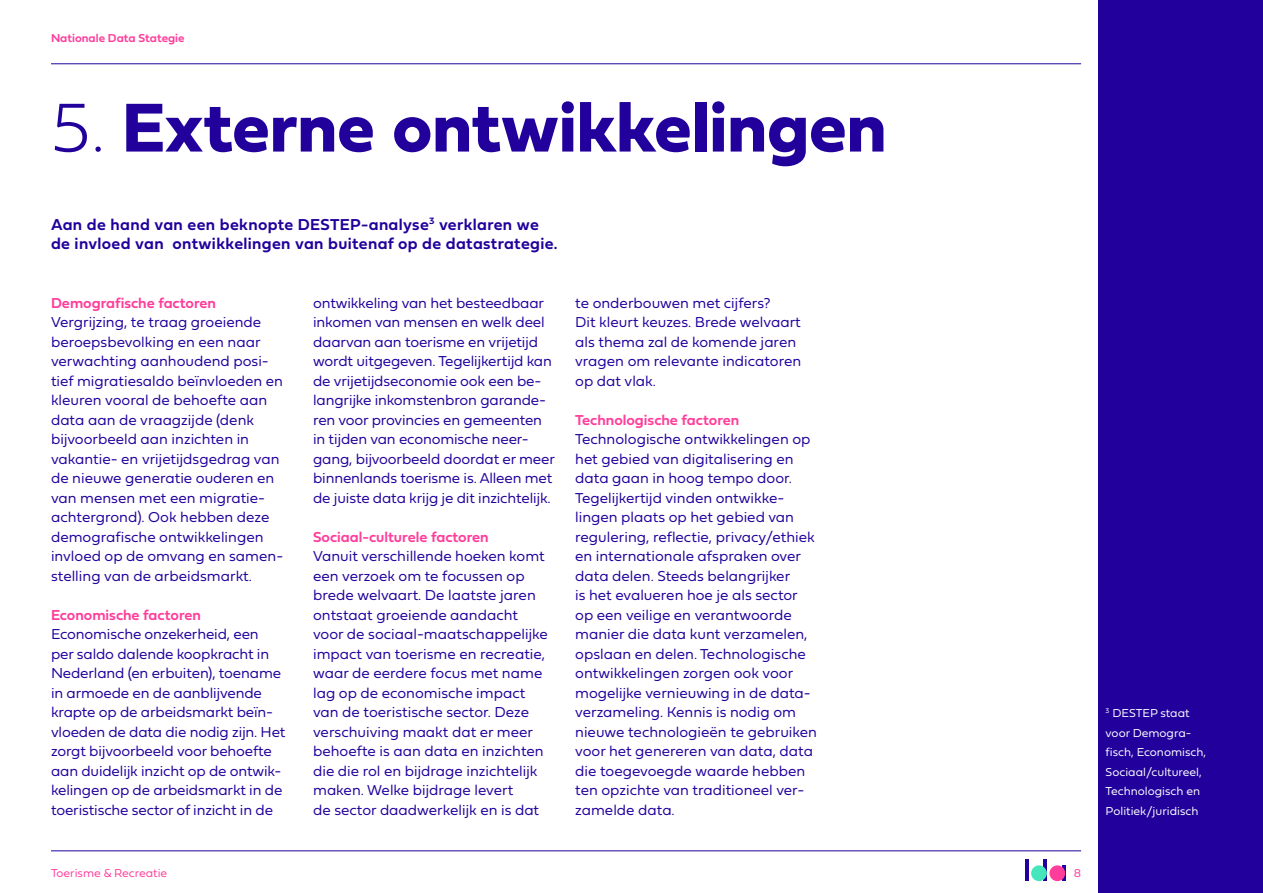
<style>
.page{position:relative;width:1263px;height:893px;background:#fff}
.page>*{position:absolute;margin:0;border:0;box-sizing:border-box;transform-origin:0 0}
.kop{font:72px "Fieldwork Geo Bold";color:#21009c}
.intro{font:16.5px/19.5px "Fieldwork Geo Demibold";letter-spacing:.02em;color:#21009c}
.plat{font:15px/19.5px "Fieldwork Geo Light";color:#21009c}
.tussenkopje{font:15px "Fieldwork Geo Demibold";color:#ff3e9b}
.quote_naam{font:12px/19.5px "Fieldwork Geo Light";color:#fff}
.t1{font:12px "Fieldwork Geo Demibold";color:#ff3e9b}
.t2{font:12px "Fieldwork Geo Light";color:#ff3e9b}
.s1{font-family:"Fieldwork Geo";font-weight:100}
</style>
<div class="page">
<hr style="left:51px;top:63px;width:1030px;height:1px;background:#21009c">
<hr style="left:51px;top:850px;width:1030px;height:1px;background:#21009c">
<hr style="left:1025px;top:860px;width:3px;height:21px;background:#21009c">
<hr style="left:1043px;top:860px;width:4px;height:21px;background:#21009c">
<hr style="left:1062px;top:865px;width:3px;height:16px;background:#21009c">
<div style="left:1031px;top:865px;width:16px;height:16px;background:#45e6bc;border-radius:50%"></div>
<div style="left:1049px;top:865px;width:16px;height:16px;background:#ff3e9b;border-radius:50%"></div>
<div style="left:1098px;top:0;width:165px;height:893px;background:#21009c"></div>
<p class="t1" style="left:51px;top:29px;width:135px">Nationale Data Stategie</p>
<p class="kop" style="left:51px;top:71px;width:837px"><span class="s1">5.</span> Externe ontwikkelingen</p>
<p class="intro" style="left:51px;top:214px;width:508px">Aan de hand van een beknopte DESTEP-analyse<sup>3</sup> verklaren we de invloed van ontwikkelingen van buitenaf op de datastrategie.</p>
<p class="tussenkopje" style="left:51px;top:291px;width:167px">Demografische factoren</p>
<p class="plat" style="left:51px;top:312px;width:234px">Vergrijzing, te traag groeiende beroepsbevolking en een naar verwachting aanhoudend posi&shy;tief migratiesaldo beïnvloeden en kleuren vooral de behoefte aan data aan de vraagzijde (denk bijvoorbeeld aan inzichten in vakantie- en vrijetijdsgedrag van de nieuwe generatie ouderen en van mensen met een migratie&shy;achtergrond). Ook hebben deze demografische ontwikkelingen invloed op de omvang en samen&shy;stelling van de arbeidsmarkt.</p>
<p class="tussenkopje" style="left:51px;top:603px;width:151px">Economische factoren</p>
<p class="plat" style="left:51px;top:624px;width:236px">Economische onzekerheid, een per saldo dalende koopkracht in Nederland (en erbuiten), toename in armoede en de aanblijvende krapte op de arbeidsmarkt beïn&shy;vloeden de data die nodig zijn. Het zorgt bijvoorbeeld voor behoefte aan duidelijk inzicht op de ontwik&shy;kelingen op de arbeidsmarkt in de toeristische sector of inzicht in de</p>
<p class="plat" style="left:313px;top:292px;width:243px">ontwikkeling van het besteedbaar inkomen van mensen en welk deel daarvan aan toerisme en vrijetijd wordt uitgegeven. Tegelijkertijd kan de vrijetijdseconomie ook een be&shy;langrijke inkomstenbron garande&shy;ren voor provincies en gemeenten in tijden van economische neer&shy;gang, bijvoorbeeld doordat er meer binnenlands toerisme is. Alleen met de juiste data krijg je dit inzichtelijk.</p>
<p class="tussenkopje" style="left:313px;top:525px;width:177px">Sociaal-culturele factoren</p>
<p class="plat" style="left:313px;top:546px;width:236px">Vanuit verschillende hoeken komt een verzoek om te focussen op brede welvaart. De laatste jaren ontstaat groeiende aandacht voor de sociaal-maatschappelijke impact van toerisme en recreatie, waar de eerdere focus met name lag op de economische impact van de toeristische sector. Deze verschuiving maakt dat er meer behoefte is aan data en inzichten die die rol en bijdrage inzichtelijk maken. Welke bijdrage levert<br>de sector daadwerkelijk en is dat</p>
<p class="plat" style="left:575px;top:292px;width:197px">te onderbouwen met cijfers?</p>
<p class="plat" style="left:575px;top:312px;width:228px">Dit kleurt keuzes. Brede welvaart als thema zal de komende jaren vragen om relevante indicatoren op dat vlak.</p>
<p class="tussenkopje" style="left:575px;top:408px;width:166px">Technologische factoren</p>
<p class="plat" style="left:575px;top:429px;width:243px">Technologische ontwikkelingen op het gebied van digitalisering en data gaan in hoog tempo door.<br>Tegelijkertijd vinden ontwikke&shy;lingen plaats op het gebied van regulering, reflectie, privacy/ethiek en internationale afspraken over data delen. Steeds belangrijker<br>is het evalueren hoe je als sector op een veilige en verantwoorde manier die data kunt verzamelen, opslaan en delen. Technologische ontwikkelingen zorgen ook voor mogelijke vernieuwing in de data&shy;verzameling. Kennis is nodig om nieuwe technologieën te gebruiken voor het genereren van data, data die toegevoegde waarde hebben ten opzichte van traditioneel ver&shy;zamelde data.</p>
<p class="t2" style="left:51px;top:863px;width:118px">Toerisme &amp; Recreatie</p>
<p class="t2" style="left:1074px;top:863px;width:9px">8</p>
<p class="quote_naam" style="left:1106px;top:703px;width:102px"><sup>3</sup> DESTEP staat voor Demogra&shy;fisch, Economisch,<br>Sociaal/cultureel,<br>Technologisch en<br>Politiek/juridisch</p>
</div>
